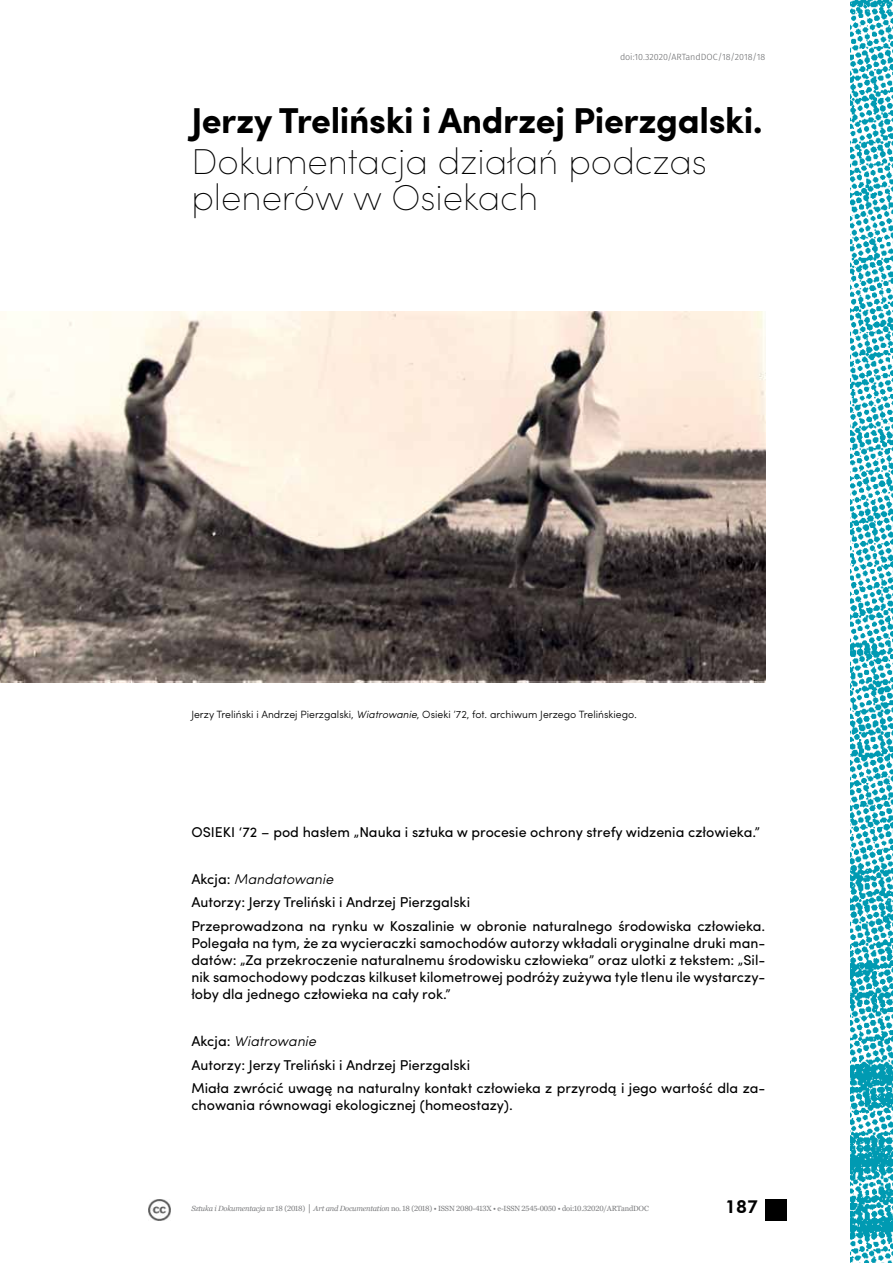
<style>
.page{position:relative;width:893px;height:1263px;background:#fff}
.page>*{position:absolute;margin:0;border:0;box-sizing:border-box;transform-origin:0 0}
.t1{font:200 36px/36px "Sofia Pro";color:#000}
.t2{font:700 36px "Sofia Pro";letter-spacing:-.01em;color:#000}
.t3{font:800 18px "Futura BT";color:#000}
.t4{font:14.25px/23.5px "Sofia Pro";color:#000}
.t5{font:300 10.5px "Sofia Pro";color:#000}
.t6{font:300 9px "Fira Sans";color:#646567}
.t7{font:7.5px "Georgia";letter-spacing:-.025em;color:#7b7c7e}
.s1{font-style:italic}
.s2{font-family:"Segoe UI";font-weight:400}
.s3{font-weight:300;font-style:italic}
</style>
<div class="page">
<img style="left:850px;top:0;width:43px;height:1263px">
<div style="left:765px;top:1199px;width:22px;height:21px;background:#000"></div>
<img style="left:149px;top:1199px;width:21px;height:21px">
<img style="left:0;top:311px;width:765px;height:371px">
<p class="t6" style="left:620px;top:50px;width:147px">doi:10.32020/ARTandDOC/18/2018/18</p>
<h1 class="t2" style="left:191px;top:93px;width:573px">Jerzy Treliński i Andrzej Pierzgalski.</h1>
<h1 class="t1" style="left:191px;top:142px;width:517px">Dokumentacja działań podczas plenerów w Osiekach</h1>
<p class="t5" style="left:191px;top:707px;width:447px">Jerzy Treliński i Andrzej Pierzgalski, <span class="s1">Wiatrowanie</span>, Osieki ’72, fot. archiwum Jerzego Trelińskiego<span class="s2">.</span></p>
<p class="t4" style="left:191px;top:819px;width:570px">OSIEKI ‘72 – pod hasłem „Nauka i sztuka w procesie ochrony strefy widzenia człowieka.”</p>
<p class="t4" style="left:191px;top:866px;width:576px">Akcja: <span class="s3">Mandatowanie<br></span>Autorzy: Jerzy Treliński i Andrzej Pierzgalski<br>Przeprowadzona na rynku w Koszalinie w obronie naturalnego środowiska człowieka.</p>
<p class="t4" style="left:191px;top:933px;width:576px;line-height:17.1px;text-align:justify">Polegała na tym, że za wycieraczki samochodów autorzy wkładali oryginalne druki man&shy;datów: „Za przekroczenie naturalnemu środowisku człowieka” oraz ulotki z tekstem: „Sil&shy;nik samochodowy podczas kilkuset kilometrowej podróży zużywa tyle tlenu ile wystarczy&shy;łoby dla jednego człowieka na cały rok.”</p>
<p class="t4" style="left:191px;top:1028px;width:576px">Akcja: <span class="s3">Wiatrowanie<br></span>Autorzy: Jerzy Treliński i Andrzej Pierzgalski<br>Miała zwrócić uwagę na naturalny kontakt człowieka z przyrodą i jego wartość dla za-</p>
<p class="t4" style="left:191px;top:1092px;width:323px">chowania równowagi ekologicznej (homeostazy).</p>
<p class="t7" style="left:191px;top:1204px;width:459px"><span class="s1">Sztuka i Dokumentacja</span> nr 18 (2018) <span class="s1">│ Art and Documentation</span> no. 18 (2018) • ISSN 2080-413X • e-ISSN 2545-0050 • doi:10.32020/ARTandDOC</p>
<p class="t3" style="left:725px;top:1195px;width:35px">187</p>
</div>
